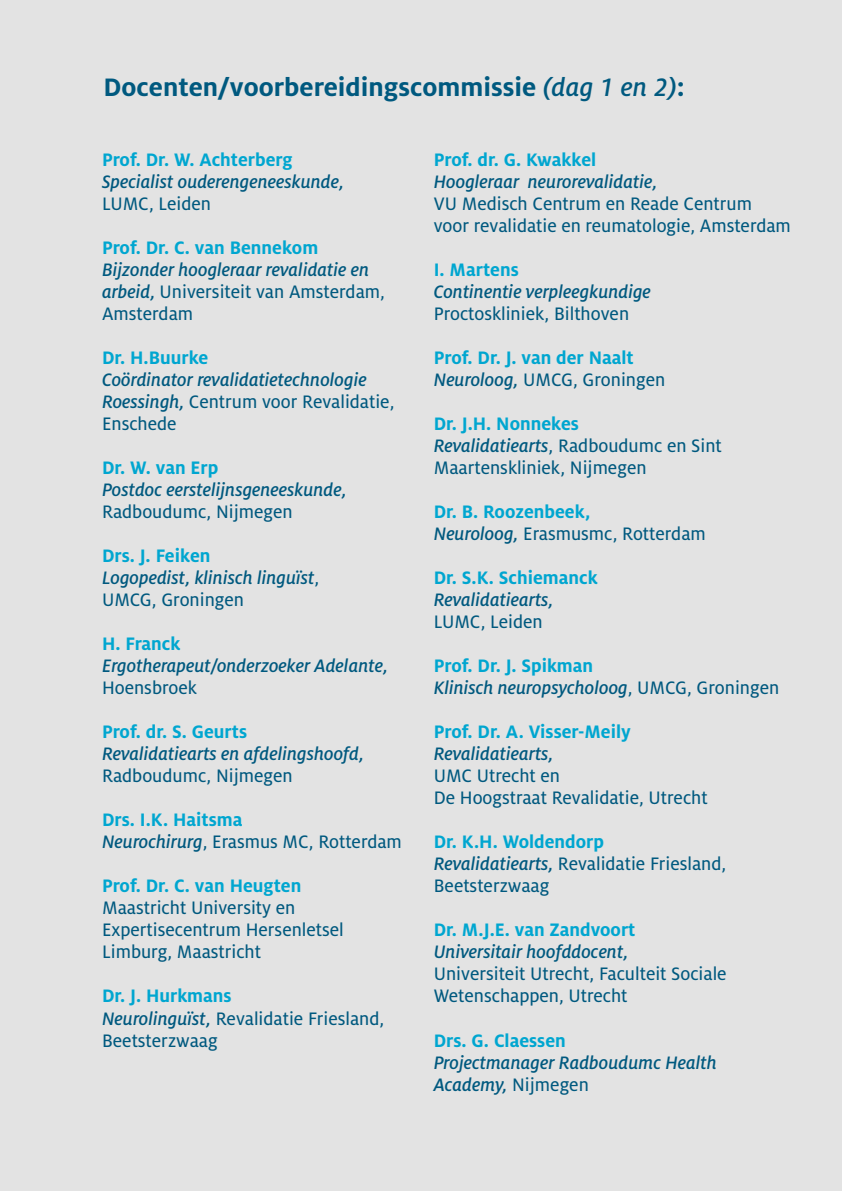
<style>
.page{position:relative;width:842px;height:1191px;background:#e3e3e3}
.page>*{position:absolute;margin:0;border:0;box-sizing:border-box;transform-origin:0 0}
.t1{font:700 28px "Milo OT";color:#00597f}
.t2{font:20px/22px "Milo OT Text";color:#00597f}
.t3{font:italic 500 20px/22px "Milo OT";color:#00597f}
.t4{font:700 20px "Milo OT";color:#00a6d0}
.s1{font-weight:500;font-style:italic}
.s2{font-family:"Milo OT";font-weight:500;font-style:italic}
.s3{font-weight:700;font-style:normal;color:#00a6d0}
.s4{font-family:"Milo OT Text";font-weight:400;font-style:normal}
</style>
<div class="page">
<h1 class="t1" style="left:104px;top:71px;width:583px">Docenten/voorbereidingscommissie <span class="s1">(dag 1 en 2)</span>:</h1>
<p class="t4" style="left:102px;top:149px;width:192px">Prof. Dr. W. Achterberg</p>
<p class="t3" style="left:102px;top:171px;width:243px">Specialist ouderengeneeskunde,</p>
<p class="t2" style="left:102px;top:193px;width:110px">LUMC, Leiden</p>
<p class="t4" style="left:102px;top:237px;width:218px">Prof. Dr. C. van Bennekom</p>
<p class="t3" style="left:102px;top:259px;width:269px">Bijzonder hoogleraar revalidatie en</p>
<p class="t2" style="left:102px;top:281px;width:284px"><span class="s2">arbeid,</span> Universiteit van Amsterdam,<br>Amsterdam</p>
<p class="t4" style="left:102px;top:347px;width:108px">Dr. H.Buurke</p>
<p class="t3" style="left:102px;top:369px;width:266px">Coördinator revalidatietechnologie</p>
<p class="t2" style="left:102px;top:391px;width:294px"><span class="s2">Roessingh,</span> Centrum voor Revalidatie,<br>Enschede</p>
<p class="t4" style="left:102px;top:457px;width:118px">Dr. W. van Erp</p>
<p class="t3" style="left:102px;top:479px;width:246px">Postdoc eerstelijnsgeneeskunde,</p>
<p class="t2" style="left:102px;top:501px;width:192px">Radboudumc, Nijmegen</p>
<p class="t3" style="left:102px;top:545px;width:219px"><span class="s3">Drs. J. Feiken<br></span>Logopedist, klinisch linguïst<span class="s4">,</span></p>
<p class="t2" style="left:102px;top:589px;width:144px">UMCG, Groningen</p>
<p class="t4" style="left:102px;top:633px;width:80px">H. Franck</p>
<p class="t3" style="left:102px;top:655px;width:287px">Ergotherapeut/onderzoeker Adelante,</p>
<p class="t2" style="left:102px;top:677px;width:96px">Hoensbroek</p>
<p class="t4" style="left:102px;top:721px;width:147px">Prof. dr. S. Geurts</p>
<p class="t3" style="left:102px;top:743px;width:263px">Revalidatiearts en afdelingshoofd,</p>
<p class="t2" style="left:102px;top:765px;width:192px">Radboudumc, Nijmegen</p>
<p class="t4" style="left:102px;top:809px;width:142px">Drs. I.K. Haitsma</p>
<p class="t2" style="left:102px;top:831px;width:301px"><span class="s2">Neurochirurg</span>, Erasmus MC, Rotterdam</p>
<p class="t4" style="left:102px;top:875px;width:201px">Prof. Dr. C. van Heugten</p>
<p class="t2" style="left:102px;top:897px;width:243px">Maastricht University en<br>Expertisecentrum Hersenletsel<br>Limburg, Maastricht</p>
<p class="t4" style="left:102px;top:985px;width:131px">Dr. J. Hurkmans</p>
<p class="t2" style="left:102px;top:1007px;width:284px"><span class="s2">Neurolinguïst,</span> Revalidatie Friesland,<br>Beetsterzwaag</p>
<p class="t4" style="left:434px;top:149px;width:164px">Prof. dr. G. Kwakkel</p>
<p class="t3" style="left:434px;top:171px;width:225px">Hoogleraar neurorevalidatie,</p>
<p class="t2" style="left:434px;top:193px;width:359px">VU Medisch Centrum en Reade Centrum voor revalidatie en reumatologie, Amsterdam</p>
<p class="t4" style="left:434px;top:259px;width:86px">I. Martens</p>
<p class="t3" style="left:434px;top:281px;width:219px">Continentie verpleegkundige</p>
<p class="t2" style="left:434px;top:303px;width:197px">Proctoskliniek, Bilthoven</p>
<p class="t4" style="left:434px;top:347px;width:201px">Prof. Dr. J. van der Naalt</p>
<p class="t2" style="left:434px;top:369px;width:233px"><span class="s2">Neuroloog,</span> UMCG, Groningen</p>
<p class="t4" style="left:434px;top:413px;width:147px">Dr. J.H. Nonnekes</p>
<p class="t2" style="left:434px;top:435px;width:290px"><span class="s2">Revalidatiearts</span>, Radboudumc en Sint<br>Maartenskliniek, Nijmegen</p>
<p class="t4" style="left:434px;top:501px;width:158px">Dr. B. Roozenbeek,</p>
<p class="t2" style="left:434px;top:523px;width:274px"><span class="s2">Neuroloog,</span> Erasmusmc, Rotterdam</p>
<p class="t4" style="left:434px;top:567px;width:165px">Dr. S.K. Schiemanck</p>
<p class="t3" style="left:434px;top:589px;width:121px">Revalidatiearts,</p>
<p class="t2" style="left:434px;top:611px;width:110px">LUMC, Leiden</p>
<p class="t3" style="left:434px;top:655px;width:347px"><span class="s3">Prof. Dr. J. Spikman<br></span>Klinisch neuropsycholoog<span class="s4">, UMCG, Groningen</span></p>
<p class="t4" style="left:434px;top:721px;width:198px">Prof. Dr. A. Visser-Meily</p>
<p class="t3" style="left:434px;top:743px;width:121px">Revalidatiearts,</p>
<p class="t2" style="left:434px;top:765px;width:275px">UMC Utrecht en<br>De Hoogstraat Revalidatie, Utrecht</p>
<p class="t4" style="left:434px;top:831px;width:172px">Dr. K.H. Woldendorp</p>
<p class="t2" style="left:434px;top:853px;width:294px"><span class="s2">Revalidatiearts,</span> Revalidatie Friesland,<br>Beetsterzwaag</p>
<p class="t4" style="left:434px;top:919px;width:203px">Dr. M.J.E. van Zandvoort</p>
<p class="t3" style="left:434px;top:941px;width:196px">Universitair hoofddocent,</p>
<p class="t2" style="left:434px;top:963px;width:294px">Universiteit Utrecht, Faculteit Sociale<br>Wetenschappen, Utrecht</p>
<p class="t4" style="left:434px;top:1029px;width:134px">Drs. G. Claessen</p>
<p class="t3" style="left:434px;top:1051px;width:285px">Projectmanager Radboudumc Health<br>Academy, <span class="s4">Nijmegen</span></p>
</div>
